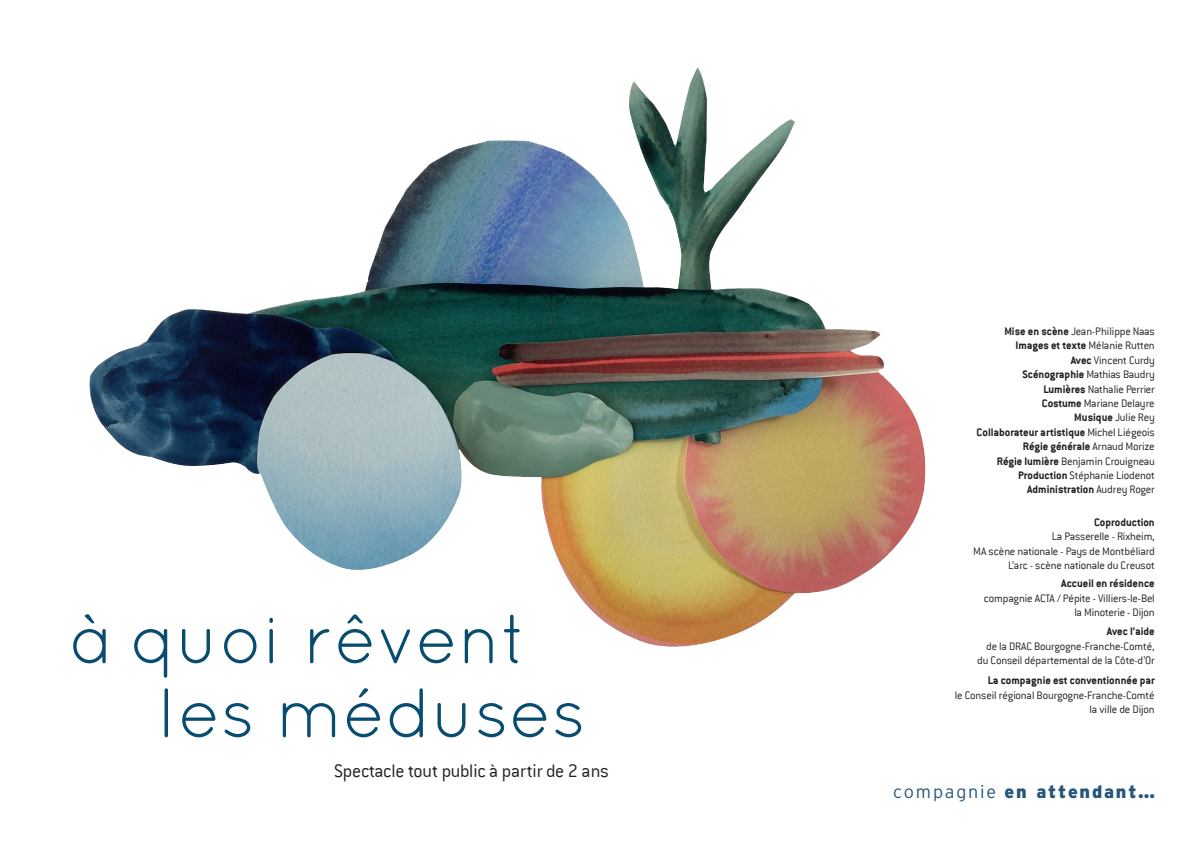
<style>
.page{position:relative;width:1191px;height:842px;background:#fff}
.page>*{position:absolute;margin:0;border:0;box-sizing:border-box;transform-origin:0 0}
.t1{font:70px/74px "Quicksand";color:#084c70}
.t2{font:300 20px "Conduit ITC";letter-spacing:-.015em;color:#231f20}
.t3{font:900 18px "Interstate";letter-spacing:.1em;color:#27567a}
.t4{font:300 12px/14.4px "Conduit ITC";letter-spacing:-.015em;color:#231f20;text-align:right}
.t5{font:700 12px "Conduit ITC";color:#231f20}
.s1{font-weight:700}
.s2{font-weight:300}
</style>
<div class="page">
<img style="left:89px;top:67px;width:837px;height:580px">
<h1 class="t1" style="left:158px;top:601px;width:430px;text-indent:-89px">à quoi rêvent les méduses</h1>
<h2 class="t2" style="left:334px;top:760px;width:276px">Spectacle tout public à partir de 2 ans</h2>
<p class="t4" style="left:976px;top:324px;width:180px"><span class="s1">Mise en scène</span> Jean-Philippe Naas<br><span class="s1">Images et texte</span> Mélanie Rutten<br><span class="s1">Avec</span> Vincent Curdy<br><span class="s1">Scénographie</span> Mathias Baudry<br><span class="s1">Lumières</span> Nathalie Perrier<br><span class="s1">Costume</span> Mariane Delayre<br><span class="s1">Musique</span> Julie Rey<br><span class="s1">Collaborateur artistique</span> Michel Liégeois<br><span class="s1">Régie générale</span> Arnaud Morize<br><span class="s1">Régie lumière</span> Benjamin Crouigneau<br><span class="s1">Production</span> Stéphanie Liodenot<br><span class="s1">Administration</span> Audrey Roger</p>
<p class="t5" style="left:1094px;top:515px;width:62px">Coproduction</p>
<p class="t4" style="left:973px;top:529px;width:183px">La Passerelle - Rixheim,<br>MA scène nationale - Pays de Montbéliard<br>L’arc - scène nationale du Creusot</p>
<p class="t5" style="left:1061px;top:577px;width:95px">Accueil en résidence</p>
<p class="t4" style="left:984px;top:591px;width:172px">compagnie ACTA / Pépite - Villiers-le-Bel la Minoterie - Dijon</p>
<p class="t5" style="left:1106px;top:625px;width:49px">Avec l’aide</p>
<p class="t4" style="left:977px;top:639px;width:179px">de la DRAC Bourgogne-Franche-Comté, du Conseil départemental de la Côte-d’Or</p>
<p class="t5" style="left:987px;top:674px;width:169px">La compagnie est conventionnée par</p>
<p class="t4" style="left:955px;top:688px;width:201px">le Conseil régional Bourgogne-Franche-Comté la ville de Dijon</p>
<h3 class="t3" style="left:893px;top:782px;width:263px"><span class="s2">compagnie</span> en attendant…</h3>
</div>
